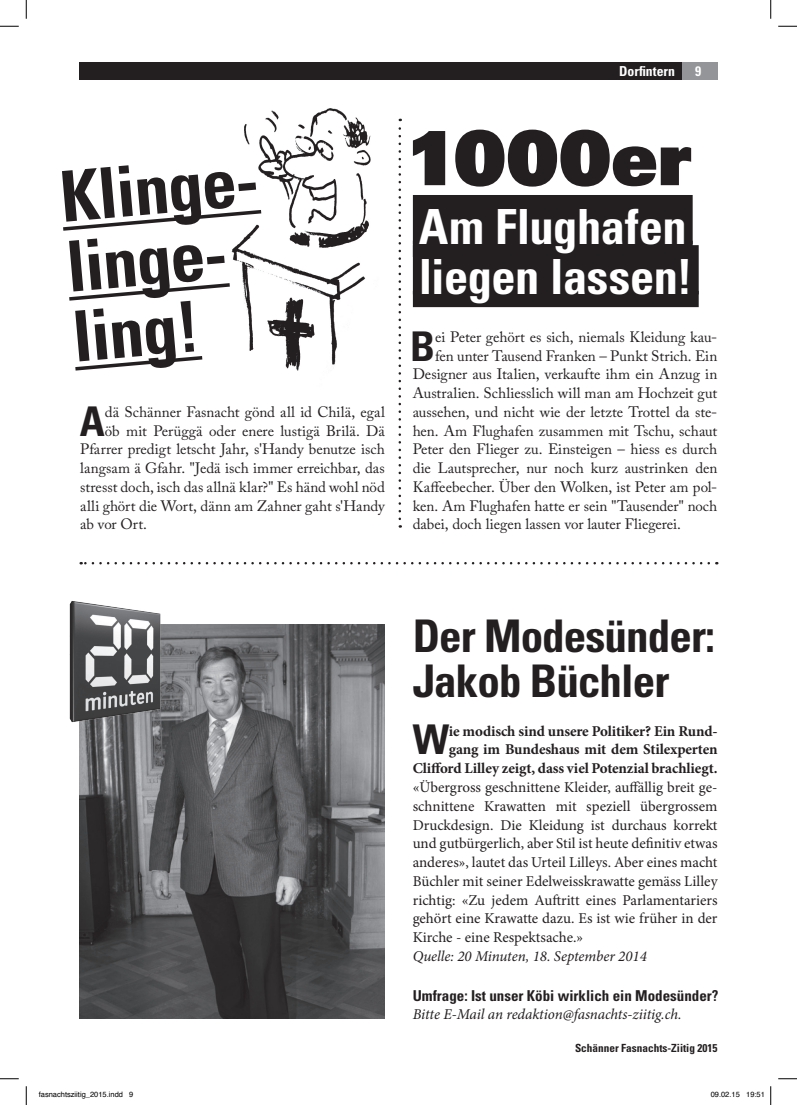
<style>
.page{position:relative;width:797px;height:1105px;background:#fff}
.page>*{position:absolute;margin:0;border:0;box-sizing:border-box;transform-origin:0 0}
.t1{font:75px "Univers LT Std X Black";letter-spacing:-.005em;color:#231f20}
.t2{font:700 condensed 70.25px/70.1px "Univers LT Std";color:#231f20}
.t3{font:700 condensed 48.5px/50.1px "Univers LT Std";letter-spacing:-.01em;color:#fff}
.t4{font:700 condensed 45px/45px "Univers LT Std";letter-spacing:-.02em;color:#231f20}
.t5{font:700 condensed 41px "Univers LT Std";color:#231f20}
.t6{font:15px "Adobe Caslon Pro";color:#231f20}
.t7{font:15px/18.8px "Minion Pro";color:#231f20;text-align:justify}
.t8{font:700 15px/18.8px "Minion Pro";letter-spacing:-.01em;color:#231f20;text-align:right}
.t9{font:italic 15px "Minion Pro";letter-spacing:-.01em;color:#231f20}
.t10{font:700 condensed 15px "Univers LT Std";color:#231f20}
.t11{font:700 condensed 13.75px "Univers LT Std";color:#fff}
.t12{font:700 condensed 11.25px "Univers LT Std";color:#231f20}
.t13{font:7.5px "Helvetica";color:#000}
</style>
<div class="page">
<div style="left:682px;top:62px;width:35px;height:17px;background:#939598"></div>
<img style="left:198px;top:79px;width:221px;height:292px">
<div style="left:79px;top:62px;width:603px;height:17px;background:#231f20"></div>
<svg style="left:81px;top:562px;width:627px;height:2px"></svg>
<svg style="left:398px;top:119px;width:3px;height:400px"></svg>
<img style="left:79px;top:625px;width:305px;height:393px">
<img style="left:69px;top:601px;width:108px;height:124px">
<svg style="left:63px;top:208px;width:202px;height:25px"></svg>
<svg style="left:69px;top:281px;width:164px;height:22px"></svg>
<svg style="left:75px;top:354px;width:131px;height:17px"></svg>
<div style="left:413px;top:195px;width:279px;height:49px;background:#231f20"></div>
<div style="left:413px;top:241px;width:279px;height:16px;background:#231f20"></div>
<div style="left:413px;top:245px;width:285px;height:49px;background:#231f20"></div>
<div style="left:413px;top:291px;width:285px;height:16px;background:#231f20"></div>
<svg style="left:0;top:25px;width:19px;height:2px"></svg>
<svg style="left:778px;top:25px;width:19px;height:2px"></svg>
<svg style="left:0;top:1078px;width:19px;height:1px"></svg>
<svg style="left:778px;top:1078px;width:19px;height:1px"></svg>
<svg style="left:25px;top:0;width:2px;height:19px"></svg>
<svg style="left:25px;top:1086px;width:2px;height:19px"></svg>
<svg style="left:770px;top:0;width:1px;height:19px"></svg>
<svg style="left:770px;top:1086px;width:1px;height:19px"></svg>
<h2 class="t2" style="left:57px;top:162px;width:212px;rotate:-5deg">Klinge&shy;linge&shy;ling!</h2>
<h3 class="t5" style="left:80px;top:396px;width:27px">A</h3>
<p class="t6" style="left:105px;top:403px;width:281px">dä Schänner Fasnacht gönd all id Chilä, egal</p>
<p class="t6" style="left:105px;top:422px;width:281px">öb mit Perüggä oder enere lustigä Brilä. Dä</p>
<p class="t6" style="left:80px;top:440px;width:306px">Pfarrer predigt letscht Jahr, s'Handy benutze isch</p>
<p class="t6" style="left:80px;top:459px;width:306px">langsam ä Gfahr. "Jedä isch immer erreichbar, das</p>
<p class="t6" style="left:80px;top:478px;width:306px">stresst doch, isch das allnä klar?" Es händ wohl nöd</p>
<p class="t6" style="left:80px;top:497px;width:306px">alli ghört die Wort, dänn am Zahner gaht s'Handy</p>
<p class="t6" style="left:80px;top:515px;width:68px">ab vor Ort.</p>
<p class="t11" style="left:619px;top:62px;width:57px">Dorfintern</p>
<p class="t11" style="left:695px;top:62px;width:8px">9</p>
<h1 class="t1" style="left:406px;top:109px;width:286px">1000er</h1>
<h3 class="t3" style="left:419px;top:202px;width:275px">Am Flughafen liegen lassen!</h3>
<h3 class="t5" style="left:410px;top:321px;width:27px">B</h3>
<p class="t6" style="left:435px;top:328px;width:284px">ei Peter gehört es sich, niemals Kleidung kau-</p>
<p class="t6" style="left:435px;top:347px;width:284px">fen unter Tausend Franken – Punkt Strich. Ein</p>
<p class="t6" style="left:413px;top:365px;width:306px">Designer aus Italien, verkaufte ihm ein Anzug in</p>
<p class="t6" style="left:413px;top:384px;width:306px">Australien. Schliesslich will man am Hochzeit gut</p>
<p class="t6" style="left:413px;top:403px;width:306px">aussehen, und nicht wie der letzte Trottel da ste-</p>
<p class="t6" style="left:413px;top:422px;width:306px">hen. Am Flughafen zusammen mit Tschu, schaut</p>
<p class="t6" style="left:413px;top:440px;width:306px">Peter den Flieger zu. Einsteigen – hiess es durch</p>
<p class="t6" style="left:413px;top:459px;width:306px">die Lautsprecher, nur noch kurz austrinken den</p>
<p class="t6" style="left:413px;top:478px;width:306px">Kaffeebecher. Über den Wolken, ist Peter am pol-</p>
<p class="t6" style="left:413px;top:497px;width:306px">ken. Am Flughafen hatte er sein "Tausender" noch</p>
<p class="t6" style="left:413px;top:515px;width:270px">dabei, doch liegen lassen vor lauter Fliegerei.</p>
<h3 class="t4" style="left:412px;top:613px;width:304px">Der Modesünder:<br>Jakob Büchler</h3>
<h3 class="t5" style="left:413px;top:715px;width:38px">W</h3>
<p class="t8" style="left:412px;top:721px;width:306px">ie modisch sind unsere Politiker? Ein Rund-<br>gang im Bundeshaus mit dem Stilexperten<br>Clifford Lilley zeigt, dass viel Potenzial brachliegt.</p>
<p class="t7" style="left:412px;top:778px;width:306px">«Übergross geschnittene Kleider, auffällig breit ge&shy;schnittene Krawatten mit speziell übergrossem Druckdesign. Die Kleidung ist durchaus korrekt und gutbürgerlich, aber Stil ist heute definitiv etwas anderes», lautet das Urteil Lilleys. Aber eines macht Büchler mit seiner Edelweisskrawatte gemäss Lilley richtig: «Zu jedem Auftritt eines Parlamentariers gehört eine Krawatte dazu. Es ist wie früher in der Kirche - eine Respektsache.»</p>
<p class="t9" style="left:412px;top:946px;width:236px">Quelle: 20 Minuten, 18. September 2014</p>
<p class="t10" style="left:412px;top:986px;width:307px">Umfrage: Ist unser Köbi wirklich ein Modesünder?</p>
<p class="t9" style="left:412px;top:1003px;width:270px">Bitte E-Mail an redaktion@fasnachts-ziitig.ch.</p>
<p class="t12" style="left:575px;top:1041px;width:144px">Schänner Fasnachts-Ziitig 2015</p>
<p class="t13" style="left:39px;top:1089px;width:96px">fasnachtsziitig_2015.indd 9</p>
<p class="t13" style="left:710px;top:1089px;width:56px">09.02.15 19:51</p>
</div>
